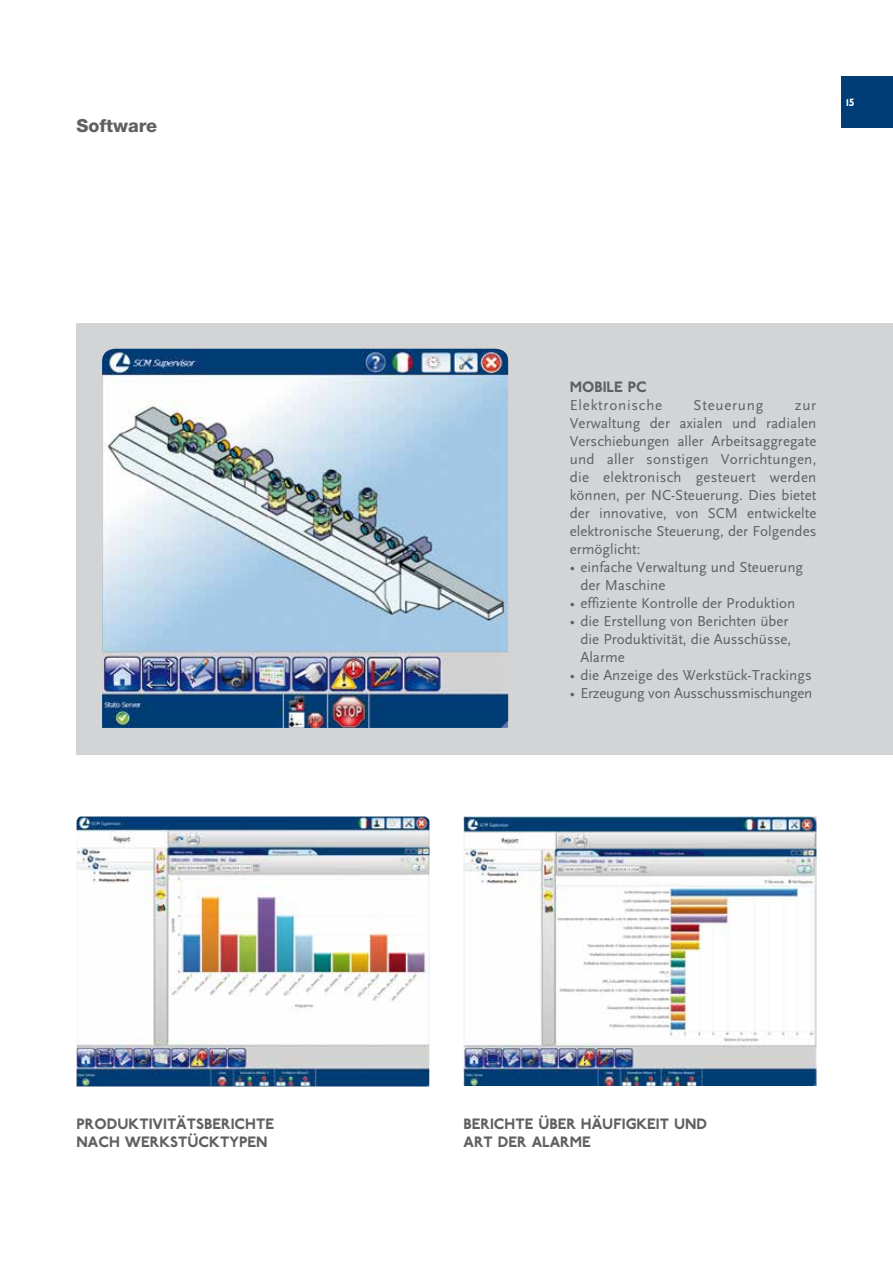
<style>
.page{position:relative;width:893px;height:1263px;background:#fff}
.page>*{position:absolute;margin:0;border:0;box-sizing:border-box;transform-origin:0 0}
.t1{font:800 18px "Helvetica Neue LT Std";color:#5f6062}
.t2{font:15px/18px "Scala Sans";color:#5f6062}
.t3{font:800 15px/18px "P22 Underground";color:#5f6062}
.t4{font:15px "Scala Sans";letter-spacing:-.02em;color:#5f6062}
.t5{font:15px "Scala Sans";letter-spacing:.05em;color:#5f6062}
.t6{font:800 10.5px "P22 Underground";color:#fff}
</style>
<div class="page">
<div style="left:842px;top:77px;width:51px;height:51px;background:#003c76"></div>
<div style="left:77px;top:324px;width:816px;height:431px;background:#d3d4d5"></div>
<img style="left:102px;top:349px;width:406px;height:379px">
<img style="left:77px;top:816px;width:352px;height:270px">
<img style="left:463px;top:816px;width:353px;height:269px">
<p class="t1" style="left:77px;top:115px;width:82px">Software</p>
<p class="t6" style="left:846px;top:96px;width:10px">15</p>
<p class="t3" style="left:570px;top:378px;width:78px">MOBILE PC</p>
<p class="t5" style="left:570px;top:397px;width:94px">Elektronische</p>
<p class="t5" style="left:694px;top:397px;width:71px">Steuerung</p>
<p class="t2" style="left:570px;top:396px;width:248px;text-align:justify;text-indent:225px">zur Verwaltung der axialen und radialen Verschiebungen aller Arbeitsaggregate und aller sonstigen Vorrichtungen, die elektronisch gesteuert werden können, per NC-Steuerung. Dies bietet der innovative, von SCM entwickelte elektronische Steuerung, der Folgendes ermöglicht:</p>
<p class="t2" style="left:580px;top:558px;width:224px;text-indent:-11px">• einfache Verwaltung und Steuerung der Maschine</p>
<p class="t2" style="left:570px;top:594px;width:227px">• effiziente Kontrolle der Produktion</p>
<p class="t2" style="left:580px;top:612px;width:212px;text-indent:-11px">• die Erstellung von Berichten über die Produktivität, die Ausschüsse,<br>Alarme</p>
<p class="t2" style="left:570px;top:666px;width:243px">• die Anzeige des Werkstück-Trackings</p>
<p class="t4" style="left:570px;top:685px;width:244px">• Erzeugung von Ausschussmischungen</p>
<p class="t3" style="left:77px;top:1115px;width:199px">PRODUKTIVITÄTSBERICHTE<br>NACH WERKSTÜCKTYPEN</p>
<p class="t3" style="left:463px;top:1115px;width:245px">BERICHTE ÜBER HÄUFIGKEIT UND<br>ART DER ALARME</p>
</div>
